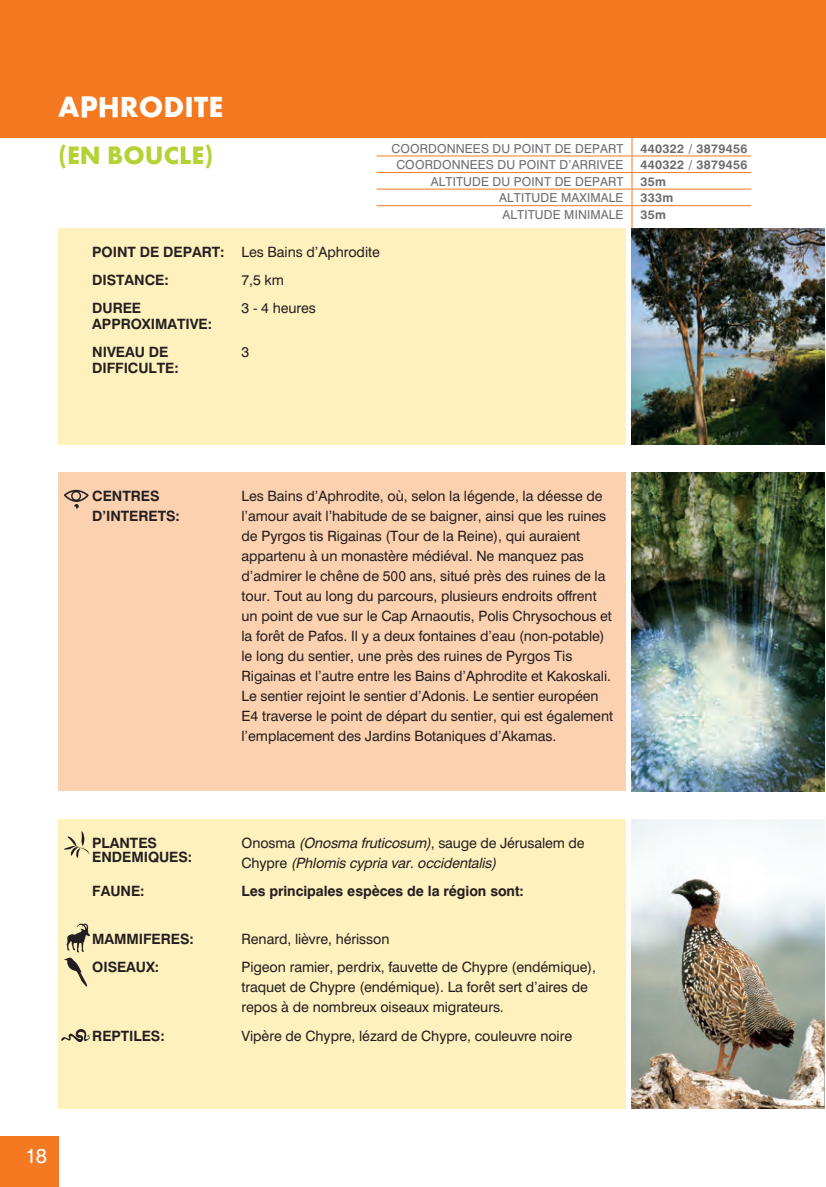
<style>
.page{position:relative;width:826px;height:1187px;background:#fff}
.page>*{position:absolute;margin:0;border:0;box-sizing:border-box;transform-origin:0 0}
.SMALL_SPECTS{font:700 30px "Futura Greek";letter-spacing:-.005em;color:#fff}
.SMALL_SPECTS-2{font:700 26px "Futura Greek";letter-spacing:-.005em;color:#b3d234}
.TITLES_MONOPATIA{font:20px "Mg Helvetica";color:#fff}
.SMALL_SPECTS-3{font:14px/20px "Mg Helvetica";letter-spacing:-.005em;color:#231f20}
.SMALL_SPECTS-4{font:700 14px/16px "Mg Helvetica";letter-spacing:-.005em;color:#231f20}
.SMALL_SPECTS-5{font:italic 14px/20px "Mg Helvetica";letter-spacing:-.01em;color:#231f20}
.SMALL_SPECTS-6{font:12.2px "Mg Helvetica";letter-spacing:.01em;color:#6c6d70}
.SMALL_SPECTS-7{font:700 12.2px "Mg Helvetica";letter-spacing:.025em;color:#6c6d70}
.s1{font-style:normal}
</style>
<div class="page">
<hr style="left:376px;top:155px;width:255px;height:1px;background:#f47921">
<hr style="left:631px;top:155px;width:119px;height:1px;background:#f47921">
<hr style="left:376px;top:172px;width:255px;height:1px;background:#f47921">
<hr style="left:631px;top:172px;width:119px;height:1px;background:#f47921">
<hr style="left:376px;top:189px;width:255px;height:1px;background:#f47921">
<hr style="left:631px;top:189px;width:119px;height:1px;background:#f47921">
<svg style="left:631px;top:138px;width:1px;height:67px"></svg>
<hr style="left:376px;top:205px;width:255px;height:1px;background:#f47921">
<hr style="left:631px;top:205px;width:119px;height:1px;background:#f47921">
<hr style="left:631px;top:206px;width:1px;height:34px;background:#f47921">
<div style="left:0;top:0;width:824px;height:138px;background:#f47921"></div>
<div style="left:58px;top:473px;width:567px;height:318px;background:#fcd1af"></div>
<svg style="left:64px;top:489px;width:25px;height:19px"></svg>
<img style="left:631px;top:473px;width:193px;height:318px">
<img style="left:631px;top:819px;width:193px;height:289px">
<div style="left:58px;top:819px;width:567px;height:289px;background:#fef1bd"></div>
<svg style="left:64px;top:831px;width:26px;height:27px"></svg>
<svg style="left:64px;top:923px;width:26px;height:64px"></svg>
<svg style="left:61px;top:1029px;width:30px;height:13px"></svg>
<div style="left:0;top:1135px;width:58px;height:51px;background:#f47921"></div>
<div style="left:58px;top:228px;width:567px;height:216px;background:#fef1bd"></div>
<img style="left:631px;top:228px;width:193px;height:216px">
<hr style="left:824px;top:0;width:1px;height:138px;background:#f47921">
<p class="SMALL_SPECTS" style="left:58px;top:89px;width:166px">APHRODITE</p>
<p class="SMALL_SPECTS-2" style="left:58px;top:140px;width:156px">(EN BOUCLE)</p>
<p class="SMALL_SPECTS-4" style="left:92px;top:243px;width:134px">POINT DE DEPART:</p>
<p class="SMALL_SPECTS-3" style="left:241px;top:241px;width:140px">Les Bains d’Aphrodite</p>
<p class="SMALL_SPECTS-4" style="left:92px;top:271px;width:78px">DISTANCE:</p>
<p class="SMALL_SPECTS-3" style="left:241px;top:270px;width:44px">7,5 km</p>
<p class="SMALL_SPECTS-4" style="left:92px;top:300px;width:121px">DUREE<br>APPROXIMATIVE:</p>
<p class="SMALL_SPECTS-3" style="left:241px;top:298px;width:76px">3 - 4 heures</p>
<p class="SMALL_SPECTS-4" style="left:92px;top:344px;width:88px">NIVEAU DE<br>DIFFICULTE:</p>
<p class="SMALL_SPECTS-3" style="left:241px;top:342px;width:9px">3</p>
<p class="SMALL_SPECTS-6" style="left:391px;top:141px;width:233px">COORDONNEES DU POINT DE DEPART</p>
<p class="SMALL_SPECTS-7" style="left:640px;top:141px;width:108px">440322 / 3879456</p>
<p class="SMALL_SPECTS-6" style="left:396px;top:157px;width:228px">COORDONNEES DU POINT D’ARRIVEE</p>
<p class="SMALL_SPECTS-7" style="left:640px;top:157px;width:108px">440322 / 3879456</p>
<p class="SMALL_SPECTS-6" style="left:430px;top:174px;width:194px">ALTITUDE DU POINT DE DEPART</p>
<p class="SMALL_SPECTS-7" style="left:640px;top:174px;width:27px">35m</p>
<p class="SMALL_SPECTS-6" style="left:499px;top:190px;width:126px">ALTITUDE MAXIMALE</p>
<p class="SMALL_SPECTS-7" style="left:640px;top:190px;width:34px">333m</p>
<p class="SMALL_SPECTS-6" style="left:502px;top:207px;width:122px">ALTITUDE MINIMALE</p>
<p class="SMALL_SPECTS-7" style="left:640px;top:207px;width:27px">35m</p>
<p class="TITLES_MONOPATIA" style="left:25px;top:1143px;width:24px">18</p>
<p class="SMALL_SPECTS-4" style="left:92px;top:486px;width:89px;line-height:20px">CENTRES<br>D’INTERETS:</p>
<p class="SMALL_SPECTS-3" style="left:241px;top:486px;width:373px">Les Bains d’Aphrodite, où, selon la légende, la déesse de l’amour avait l’habitude de se baigner, ainsi que les ruines de Pyrgos tis Rigainas (Tour de la Reine), qui auraient appartenu à un monastère médiéval. Ne manquez pas d’admirer le chêne de 500 ans, situé près des ruines de la tour. Tout au long du parcours, plusieurs endroits offrent un point de vue sur le Cap Arnaoutis, Polis Chrysochous et la forêt de Pafos. Il y a deux fontaines d’eau (non-potable) le long du sentier, une près des ruines de Pyrgos Tis Rigainas et l’autre entre les Bains d’Aphrodite et Kakoskali.<br>Le sentier rejoint le sentier d’Adonis. Le sentier européen E4 traverse le point de départ du sentier, qui est également l’emplacement des Jardins Botaniques d’Akamas.</p>
<p class="SMALL_SPECTS-4" style="left:92px;top:835px;width:101px;line-height:14px">PLANTES<br>ENDEMIQUES:</p>
<p class="SMALL_SPECTS-5" style="left:241px;top:832px;width:344px"><span class="s1">Onosma</span> (Onosma fruticosum)<span class="s1">, sauge de Jérusalem de<br>Chypre</span> (Phlomis cypria var. occidentalis)</p>
<p class="SMALL_SPECTS-4" style="left:92px;top:882px;width:54px">FAUNE:</p>
<p class="SMALL_SPECTS-4" style="left:241px;top:882px;width:283px">Les principales espèces de la région sont:</p>
<p class="SMALL_SPECTS-4" style="left:92px;top:930px;width:103px">MAMMIFERES:</p>
<p class="SMALL_SPECTS-3" style="left:241px;top:929px;width:149px">Renard, lièvre, hérisson</p>
<p class="SMALL_SPECTS-4" style="left:92px;top:959px;width:68px">OISEAUX:</p>
<p class="SMALL_SPECTS-3" style="left:241px;top:957px;width:356px">Pigeon ramier, perdrix, fauvette de Chypre (endémique), traquet de Chypre (endémique). La forêt sert d’aires de repos à de nombreux oiseaux migrateurs.</p>
<p class="SMALL_SPECTS-4" style="left:92px;top:1027px;width:74px">REPTILES:</p>
<p class="SMALL_SPECTS-3" style="left:241px;top:1025px;width:332px">Vipère de Chypre, lézard de Chypre, couleuvre noire</p>
</div>
